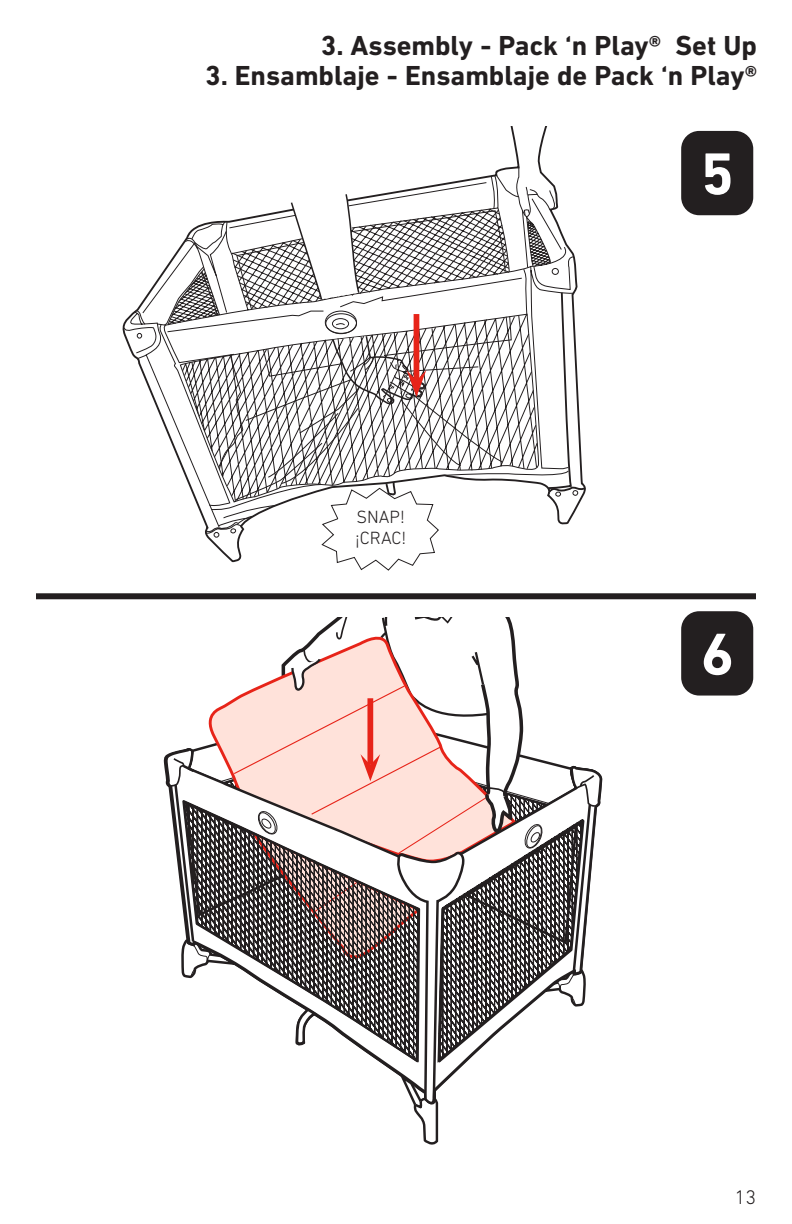
<style>
.page{position:relative;width:792px;height:1224px;background:#fff}
.page>*{position:absolute;margin:0;border:0;box-sizing:border-box;transform-origin:0 0}
.t1{font:700 60px "DIN Next LT Pro";color:#fff}
.BANNER_-_14-15{font:700 28px "DIN Next LT Pro";color:#231f20}
.t2{font:300 20px "DIN Next LT Pro";color:#231f20}
.Snap{font:300 18px "DIN Next LT Pro";color:#231f20}
</style>
<div class="page">
<svg style="left:168px;top:618px;width:429px;height:527px"></svg>
<div style="left:36px;top:593px;width:720px;height:6px;background:#231f20"></div>
<div style="left:681px;top:131px;width:72px;height:84px;background:#231f20;border-radius:18px"></div>
<div style="left:681px;top:611px;width:72px;height:85px;background:#231f20;border-radius:18px"></div>
<svg style="left:124px;top:127px;width:462px;height:444px"></svg>
<p class="BANNER_-_14-15" style="left:321px;top:29px;width:438px">3. Assembly - Pack ‘n Play® Set Up</p>
<p class="BANNER_-_14-15" style="left:205px;top:59px;width:553px">3. Ensamblaje - Ensamblaje de Pack ‘n Play®</p>
<p class="Snap" style="left:356px;top:506px;width:50px">SNAP!</p>
<p class="Snap" style="left:355px;top:528px;width:53px">¡CRAC!</p>
<p class="t1" style="left:701px;top:139px;width:35px">5</p>
<p class="t1" style="left:701px;top:619px;width:35px">6</p>
<p class="t2" style="left:735px;top:1186px;width:23px">13</p>
</div>
